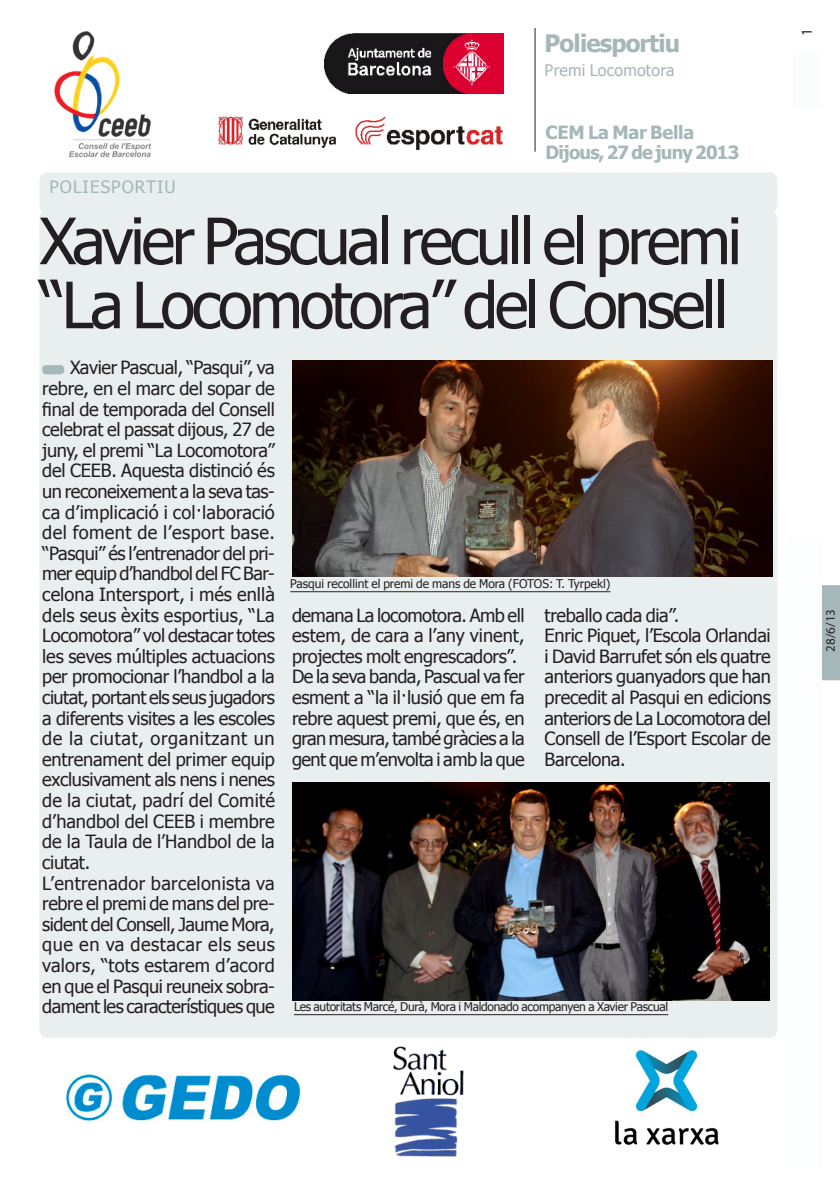
<style>
.page{position:relative;width:840px;height:1191px;background:#fff}
.page>*{position:absolute;margin:0;border:0;box-sizing:border-box;transform-origin:0 0}
.totc_TITULAR-noti-31{font:64px/64px "Tahoma";letter-spacing:-.055em;color:#231f20}
.t1{font:700 24px "Tahoma";letter-spacing:-.035em;color:#a5b7b9}
.totc_TEXT_BASE{font:18.2px/20.6px "Tahoma";letter-spacing:-.02em;color:#231f20;text-align:justify}
.t2{font:700 18.2px "Tahoma";letter-spacing:-.045em;color:#a5b7b9}
.t3{font:700 18.2px "Tahoma";letter-spacing:-.015em;color:#a5b7b9}
.totc_EPÍGRAF{font:17px "Tahoma";letter-spacing:.065em;color:#a5b7b9}
.t4{font:16px "Tahoma";letter-spacing:.015em;color:#a5b7b9}
.t5{font:15px "Myriad Pro";color:#231f20}
.totc_FRASE_noti-càrr{font:13px "Myriad Pro";color:#231f20}
.totc_PEU_FOTO{font:12px "Tahoma";letter-spacing:-.025em;color:#231f20}
.totc_PEU_FOTO-2{font:12px "Tahoma";letter-spacing:-.005em;color:#231f20}
</style>
<div class="page">
<div style="left:822px;top:585px;width:17px;height:95px;background:#a5b7b9"></div>
<div style="left:39px;top:211px;width:737px;height:826px;background:#e9eeef;border-radius:8px"></div>
<div style="left:42px;top:365px;width:22px;height:9px;background:#a5b7b9;border-radius:4px"></div>
<div style="left:39px;top:172px;width:737px;height:41px;background:#e9eeef;border-radius:8px"></div>
<img style="left:292px;top:360px;width:480px;height:216px">
<hr style="left:290px;top:591px;width:320px;height:1px;background:#231f20">
<hr style="left:534px;top:28px;width:1px;height:124px;background:#231f20">
<div style="left:787px;top:540px;width:34px;height:629px;background:#fbfdfe"></div>
<div style="left:793px;top:50px;width:28px;height:57px;background:#fbfdfc"></div>
<img style="left:324px;top:33px;width:178px;height:60px">
<img style="left:66px;top:1072px;width:235px;height:49px">
<img style="left:615px;top:1050px;width:104px;height:95px">
<img style="left:393px;top:1046px;width:71px;height:111px">
<img style="left:218px;top:116px;width:285px;height:34px">
<img style="left:54px;top:31px;width:97px;height:127px">
<img style="left:292px;top:782px;width:476px;height:218px">
<hr style="left:294px;top:1014px;width:374px;height:1px;background:#231f20">
<p class="t1" style="left:544px;top:27px;width:137px">Poliesportiu</p>
<p class="t4" style="left:544px;top:60px;width:131px">Premi Locomotora</p>
<p class="totc_EPÍGRAF" style="left:49px;top:176px;width:128px">POLIESPORTIU</p>
<p class="t3" style="left:545px;top:119px;width:150px">CEM La Mar Bella</p>
<p class="t2" style="left:545px;top:140px;width:195px">Dijous, 27 de juny 2013</p>
<p class="totc_TITULAR-noti-31" style="left:39px;top:206px;width:703px">Xavier Pascual recull el premi “La Locomotora” del Consell</p>
<p class="totc_TEXT_BASE" style="left:42px;top:356px;width:234px;text-indent:28px">Xavier Pascual, “Pasqui”, va rebre, en el marc del sopar de final de temporada del Consell celebrat el passat dijous, 27 de juny, el premi “La Locomotora” del CEEB. Aquesta distinció és un reconeixement a la seva tas&shy;ca d’implicació i col·laboració del foment de l’esport base. “Pasqui” és l’entrenador del pri&shy;mer equip d’handbol del FC Bar&shy;celona Intersport, i més enllà dels seus èxits esportius, “La Locomotora” vol destacar totes les seves múltiples actuacions per promocionar l’handbol a la ciutat, portant els seus jugadors a diferents visites a les escoles de la ciutat, organitzant un entrenament del primer equip exclusivament als nens i nenes de la ciutat, padrí del Comité d’handbol del CEEB i membre de la Taula de l’Handbol de la ciutat.</p>
<p class="totc_TEXT_BASE" style="left:42px;top:871px;width:234px">L’entrenador barcelonista va rebre el premi de mans del pre&shy;sident del Consell, Jaume Mora, que en va destacar els seus valors, “tots estarem d’acord en que el Pasqui reuneix sobra&shy;dament les característiques que</p>
<p class="totc_PEU_FOTO-2" style="left:290px;top:575px;width:321px">Pasqui recollint el premi de mans de Mora (FOTOS: T. Tyrpekl)</p>
<p class="totc_TEXT_BASE" style="left:292px;top:604px;width:234px">demana La locomotora. Amb ell estem, de cara a l’any vinent, projectes molt engrescadors”.</p>
<p class="totc_TEXT_BASE" style="left:292px;top:665px;width:234px">De la seva banda, Pascual va fer esment a “la il·lusió que em fa rebre aquest premi, que és, en gran mesura, també gràcies a la gent que m’envolta i amb la que</p>
<p class="totc_TEXT_BASE" style="left:544px;top:604px;width:136px">treballo cada dia”.</p>
<p class="totc_TEXT_BASE" style="left:544px;top:624px;width:228px">Enric Piquet, l’Escola Orlandai i David Barrufet són els quatre anteriors guanyadors que han precedit al Pasqui en edicions anteriors de La Locomotora del Consell de l’Esport Escolar de Barcelona.</p>
<p class="totc_PEU_FOTO" style="left:294px;top:998px;width:375px">Les autoritats Marcé, Durà, Mora i Maldonado acompanyen a Xavier Pascual</p>
<p class="t5" style="left:797px;top:36px;width:9px;rotate:-90deg">1</p>
<p class="totc_FRASE_noti-càrr" style="left:822px;top:652px;width:44px;rotate:-90deg">28/6/13</p>
</div>
